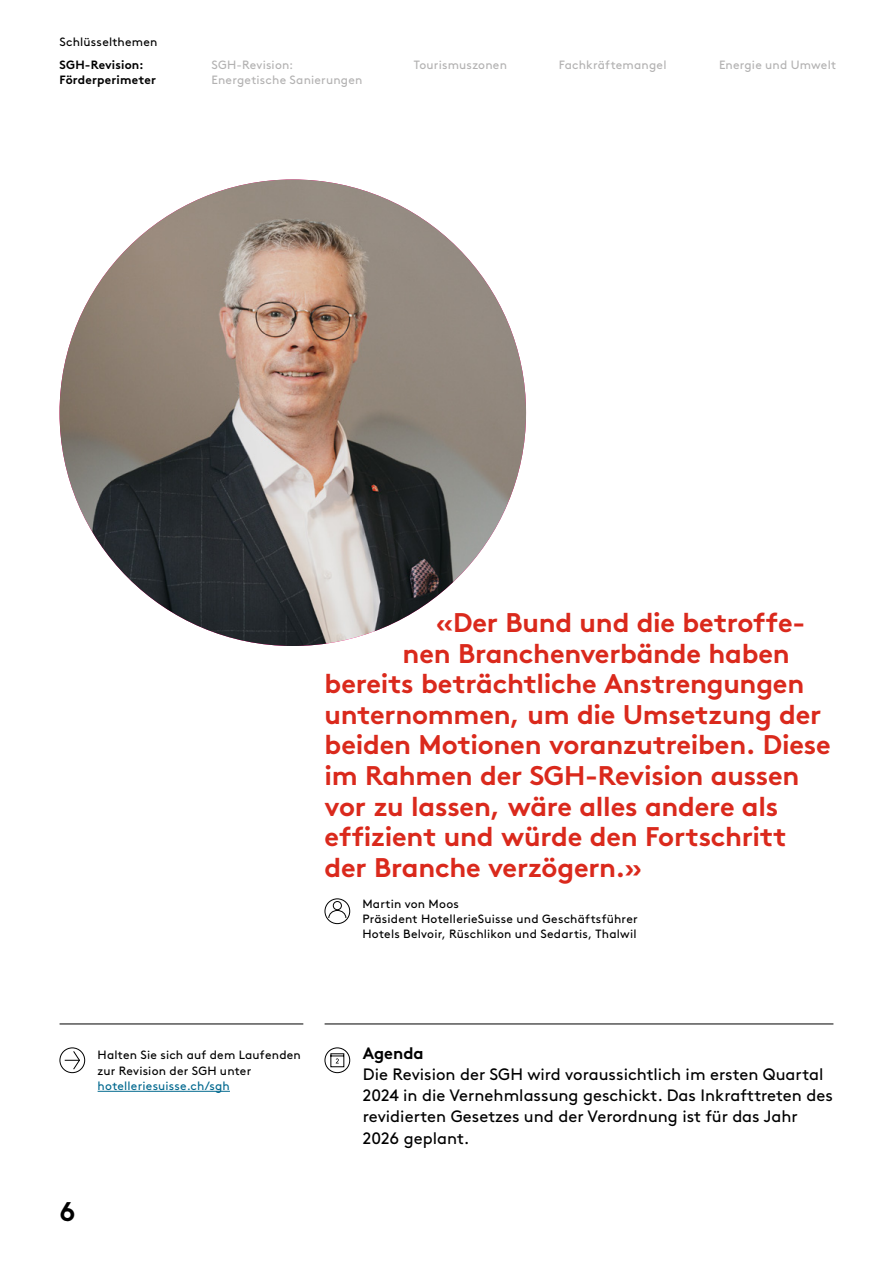
<style>
.page{position:relative;width:893px;height:1263px;background:#fff}
.page>*{position:absolute;margin:0;border:0;box-sizing:border-box;transform-origin:0 0}
.t1{font:700 27px "Brown Std";letter-spacing:-.01em;color:#da291c}
.t2{font:700 27px "Brown Std";color:#000}
.t3{font:16.5px/21.1px "Brown Std";color:#000}
.t4{font:700 16.5px "Brown Std";color:#000}
.t5{font:12px/15.3px "Brown Std";letter-spacing:.015em;color:#000}
.t6{font:12px/15.3px "Brown Std";letter-spacing:.015em;color:#b3b2b2}
.t7{font:700 12px/15.3px "Brown Std";letter-spacing:.015em;color:#000}
.t8{font:12px "Brown Std";letter-spacing:.015em;color:#00688e}
</style>
<div class="page">
<div style="left:333px;top:901px;width:9px;height:9px;border:1px solid #000;border-radius:50%"></div>
<svg style="left:328px;top:910px;width:19px;height:9px"></svg>
<div style="left:325px;top:898px;width:25px;height:26px;border:1px solid #000;border-radius:50%"></div>
<hr style="left:98px;top:1091px;width:132px;height:1px;background:#00688e">
<hr style="left:60px;top:1023px;width:243px;height:1px;background:#000">
<hr style="left:325px;top:1023px;width:508px;height:1px;background:#000">
<div style="left:325px;top:1047px;width:25px;height:26px;border:1px solid #000;border-radius:50%"></div>
<svg style="left:330px;top:1053px;width:15px;height:14px"></svg>
<svg style="left:65px;top:1050px;width:15px;height:20px"></svg>
<div style="left:60px;top:1047px;width:25px;height:26px;border:1px solid #000;border-radius:50%"></div>
<img style="left:60px;top:179px;width:466px;height:467px;border-radius:233px">
<p class="t5" style="left:60px;top:34px;width:100px">Schlüsselthemen</p>
<p class="t7" style="left:60px;top:57px;width:98px">SGH-Revision:<br>Förderperimeter</p>
<p class="t6" style="left:212px;top:57px;width:152px">SGH-Revision:<br>Energetische Sanierungen</p>
<p class="t6" style="left:414px;top:57px;width:95px">Tourismuszonen</p>
<p class="t6" style="left:559px;top:57px;width:109px">Fachkräftemangel</p>
<p class="t6" style="left:719px;top:57px;width:119px">Energie und Umwelt</p>
<p class="t1" style="left:436px;top:606px;width:371px">«Der Bund und die betroffe-</p>
<p class="t1" style="left:403px;top:637px;width:389px">nen Branchenverbände haben</p>
<p class="t1" style="left:325px;top:667px;width:481px">bereits beträchtliche Anstrengungen</p>
<p class="t1" style="left:325px;top:698px;width:498px">unternommen, um die Umsetzung der</p>
<p class="t1" style="left:325px;top:728px;width:508px">beiden Motionen voranzutreiben. Diese</p>
<p class="t1" style="left:325px;top:759px;width:476px">im Rahmen der SGH-Revision aussen</p>
<p class="t1" style="left:325px;top:790px;width:455px">vor zu lassen, wäre alles andere als</p>
<p class="t1" style="left:325px;top:820px;width:464px">effizient und würde den Fortschritt</p>
<p class="t1" style="left:325px;top:851px;width:319px">der Branche verzögern.»</p>
<p class="t5" style="left:362px;top:896px;width:277px">Martin von Moos<br>Präsident HotellerieSuisse und Geschäftsführer<br>Hotels Belvoir, Rüschlikon und Sedartis, Thalwil</p>
<p class="t5" style="left:98px;top:1048px;width:205px">Halten Sie sich auf dem Laufenden zur Revision der SGH unter</p>
<p class="t8" style="left:98px;top:1079px;width:134px">hotelleriesuisse.ch/sgh</p>
<p class="t2" style="left:60px;top:1195px;width:17px">6</p>
<p class="t4" style="left:363px;top:1043px;width:62px">Agenda</p>
<p class="t3" style="left:363px;top:1064px;width:472px">Die Revision der SGH wird voraussichtlich im ersten Quartal 2024 in die Vernehmlassung geschickt. Das Inkrafttreten des revidierten Gesetzes und der Verordnung ist für das Jahr 2026 geplant.</p>
</div>
